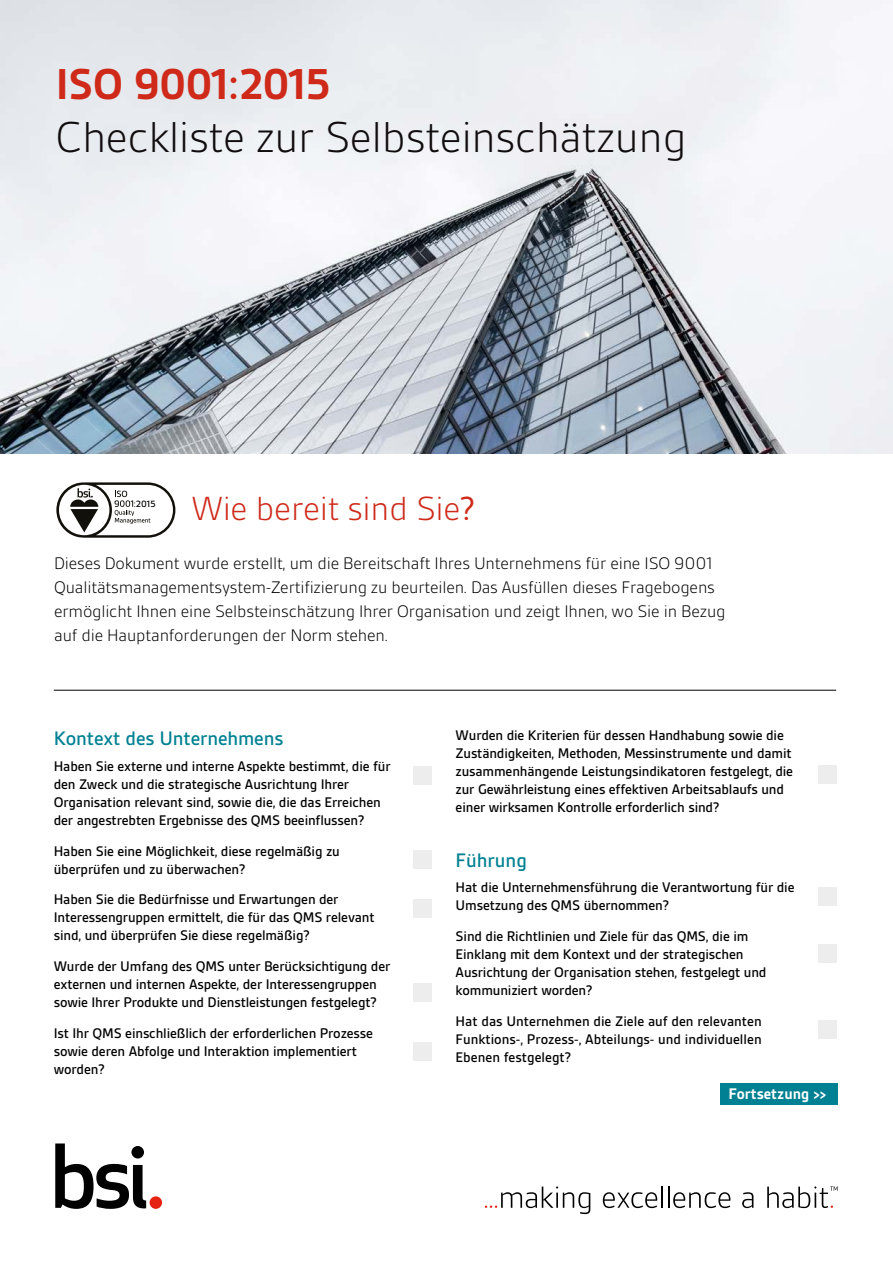
<style>
.page{position:relative;width:893px;height:1263px;background:#fff}
.page>*{position:absolute;margin:0;border:0;box-sizing:border-box;transform-origin:0 0}
.t1{font:300 46.5px "BSI Gesta";letter-spacing:-.01em;color:#110c0e}
.t2{font:700 46.5px "BSI Gesta";letter-spacing:-.01em;color:#ce2919}
.t3{font:300 36px "BSI Gesta";letter-spacing:-.01em;color:#ce2919}
.t4{font:500 21px "BSI Gesta";letter-spacing:-.005em;color:#008193}
.t5{font:300 18px/24px "BSI Gesta";letter-spacing:-.01em;color:#000}
.t6{font:700 16.5px "BSI Gesta";color:#fff}
.t7{font:500 15px/18px "BSI Gesta";letter-spacing:-.01em;color:#000}
.t8{font:500 9.75px "BSI Gesta";color:#000}
.s1{font-weight:400}
</style>
<div class="page">
<svg style="left:55px;top:1143px;width:91px;height:66px"></svg>
<div style="left:150px;top:1196px;width:12px;height:13px;background:#e42313;border-radius:50%"></div>
<svg style="left:485px;top:1186px;width:105px;height:28px"></svg>
<svg style="left:603px;top:1192px;width:54px;height:16px"></svg>
<hr style="left:661px;top:1186px;width:2px;height:22px;background:#000">
<svg style="left:668px;top:1186px;width:62px;height:22px"></svg>
<svg style="left:742px;top:1192px;width:11px;height:16px"></svg>
<svg style="left:767px;top:1186px;width:71px;height:22px"></svg>
<hr style="left:54px;top:690px;width:782px;height:1px;background:#000">
<div style="left:720px;top:1083px;width:118px;height:22px;background:#008193"></div>
<svg style="left:56px;top:482px;width:119px;height:56px"></svg>
<img style="left:0;top:0;width:893px;height:453px">
<div style="left:414px;top:766px;width:18px;height:18px;background:#ededed"></div>
<div style="left:414px;top:850px;width:18px;height:18px;background:#ededed"></div>
<div style="left:414px;top:899px;width:18px;height:18px;background:#ededed"></div>
<div style="left:414px;top:983px;width:18px;height:18px;background:#ededed"></div>
<div style="left:414px;top:1042px;width:18px;height:18px;background:#ededed"></div>
<div style="left:818px;top:766px;width:18px;height:18px;background:#ededed"></div>
<div style="left:819px;top:888px;width:18px;height:18px;background:#ededed"></div>
<div style="left:819px;top:944px;width:18px;height:19px;background:#ededed"></div>
<div style="left:819px;top:1021px;width:18px;height:18px;background:#ededed"></div>
<h1 class="t2" style="left:56px;top:60px;width:276px">ISO 9001:2015</h1>
<h1 class="t1" style="left:56px;top:113px;width:632px">Checkliste zur Selbsteinschätzung</h1>
<h2 class="t3" style="left:191px;top:490px;width:285px">Wie bereit sind Sie<span class="s1">?</span></h2>
<p class="t5" style="left:54px;top:551px;width:673px">Dieses Dokument wurde erstellt, um die Bereitschaft Ihres Unternehmens für eine ISO 9001<br>Qualitätsmanagementsystem-Zertifizierung zu beurteilen. Das Ausfüllen dieses Fragebogens ermöglicht Ihnen eine Selbsteinschätzung Ihrer Organisation und zeigt Ihnen, wo Sie in Bezug auf die Hauptanforderungen der Norm stehen.</p>
<p class="t8" style="left:134px;top:499px;width:23px">:2015</p>
<h3 class="t4" style="left:54px;top:727px;width:231px">Kontext des Unternehmens</h3>
<p class="t7" style="left:54px;top:757px;width:338px">Haben Sie externe und interne Aspekte bestimmt, die für den Zweck und die strategische Ausrichtung Ihrer Organisation relevant sind, sowie die, die das Erreichen der angestrebten Ergebnisse des QMS beeinflussen?</p>
<p class="t7" style="left:54px;top:842px;width:288px">Haben Sie eine Möglichkeit, diese regelmäßig zu überprüfen und zu überwachen?</p>
<p class="t7" style="left:54px;top:890px;width:322px">Haben Sie die Bedürfnisse und Erwartungen der<br>Interessengruppen ermittelt, die für das QMS relevant sind, und überprüfen Sie diese regelmäßig?</p>
<p class="t7" style="left:54px;top:957px;width:338px">Wurde der Umfang des QMS unter Berücksichtigung der externen und internen Aspekte, der Interessengruppen sowie Ihrer Produkte und Dienstleistungen festgelegt?</p>
<p class="t7" style="left:54px;top:1024px;width:321px">Ist Ihr QMS einschließlich der erforderlichen Prozesse sowie deren Abfolge und Interaktion implementiert worden?</p>
<p class="t7" style="left:456px;top:726px;width:339px">Wurden die Kriterien für dessen Handhabung sowie die Zuständigkeiten, Methoden, Messinstrumente und damit zusammenhängende Leistungsindikatoren festgelegt, die zur Gewährleistung eines effektiven Arbeitsablaufs und einer wirksamen Kontrolle erforderlich sind?</p>
<h3 class="t4" style="left:456px;top:849px;width:73px">Führung</h3>
<p class="t7" style="left:456px;top:878px;width:340px">Hat die Unternehmensführung die Verantwortung für die<br>Umsetzung des QMS übernommen?</p>
<p class="t7" style="left:456px;top:927px;width:312px">Sind die Richtlinien und Ziele für das QMS, die im Einklang mit dem Kontext und der strategischen Ausrichtung der Organisation stehen, festgelegt und kommuniziert worden?</p>
<p class="t7" style="left:456px;top:1012px;width:308px;text-align:justify">Hat das Unternehmen die Ziele auf den relevanten Funktions-, Prozess-, Abteilungs- und individuellen Ebenen festgelegt?</p>
<p class="t6" style="left:728px;top:1085px;width:99px">Fortsetzung &gt;&gt;</p>
</div>
